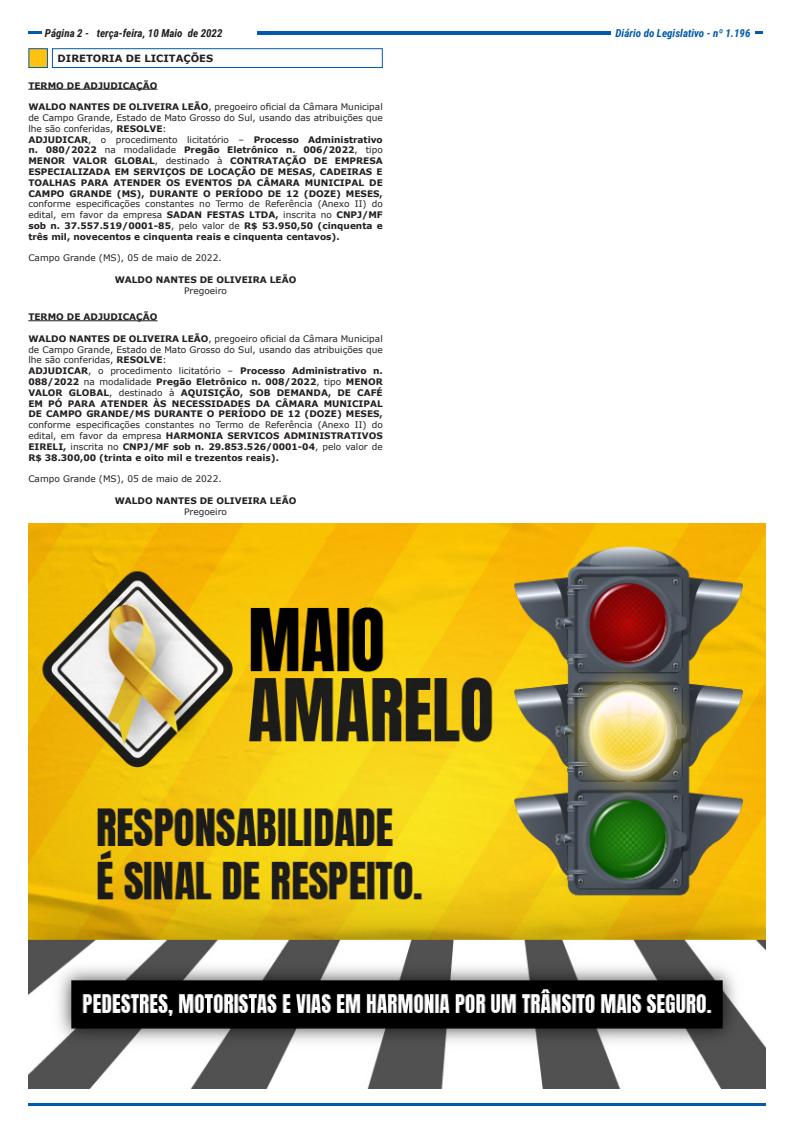
<style>
.page{position:relative;width:794px;height:1134px;background:#fff}
.page>*{position:absolute;margin:0;border:0;box-sizing:border-box;transform-origin:0 0}
.t1{font:italic 700 11px "Roboto Condensed";color:#231f20}
.t2{font:italic 700 11px "Roboto Condensed";color:#015aaa}
.Título_Seção{font:700 10px "Verdana";color:#231f20}
.t3{font:700 9px/10.8px "Verdana";color:#231f20;text-align:justify}
.t4{font:9px/10.8px "Verdana";color:#231f20;text-align:justify}
.s1{font-weight:700}
.s2{font-weight:400}
</style>
<div class="page">
<svg style="left:28px;top:31px;width:13px;height:3px"></svg>
<hr style="left:28px;top:1103px;width:737px;height:3px;background:#015aaa">
<svg style="left:755px;top:31px;width:8px;height:3px"></svg>
<hr style="left:257px;top:32px;width:354px;height:3px;background:#015aaa">
<hr style="left:28px;top:320px;width:129px;height:1px;background:#231f20">
<hr style="left:28px;top:89px;width:129px;height:1px;background:#231f20">
<div style="left:28px;top:48px;width:20px;height:20px;background:#fec210;border:1px solid #015aaa"></div>
<div style="left:52px;top:48px;width:331px;height:20px;background:#fff;border:1px solid #015aaa"></div>
<img style="left:28px;top:523px;width:737px;height:566px">
<p class="t1" style="left:45px;top:25px;width:179px">Página 2 - terça-feira, 10 Maio de 2022</p>
<p class="t2" style="left:615px;top:25px;width:136px">Diário do Legislativo - nº 1.196</p>
<p class="Título_Seção" style="left:58px;top:51px;width:157px">DIRETORIA DE LICITAÇÕES</p>
<p class="t3" style="left:28px;top:80px;width:131px">TERMO DE ADJUDICAÇÃO</p>
<p class="t4" style="left:28px;top:101px;width:356px"><span class="s1">WALDO NANTES DE OLIVEIRA LEÃO</span>, pregoeiro oficial da Câmara Municipal de Campo Grande, Estado de Mato Grosso do Sul, usando das atribuições que lhe são conferidas, <span class="s1">RESOLVE</span>:</p>
<p class="t3" style="left:28px;top:134px;width:356px">ADJUDICAR<span class="s2">, o procedimento licitatório –</span> Processo Administrativo n. 080/2022 <span class="s2">na modalidade</span> Pregão Eletrônico n. 006/2022<span class="s2">, tipo </span>MENOR VALOR GLOBAL<span class="s2">, destinado à</span> CONTRATAÇÃO DE EMPRESA ESPECIALIZADA EM SERVIÇOS DE LOCAÇÃO DE MESAS, CADEIRAS E TOALHAS PARA ATENDER OS EVENTOS DA CÂMARA MUNICIPAL DE CAMPO GRANDE (MS), DURANTE O PERÍODO DE 12 (DOZE) MESES, <span class="s2">conforme especificações constantes no Termo de Referência (Anexo II) do edital, em favor da empresa</span> SADAN FESTAS LTDA, <span class="s2">inscrita no</span> CNPJ/MF sob n. 37.557.519/0001-85<span class="s2">, pelo valor de</span> R$ 53.950,50 (cinquenta e três mil, novecentos e cinquenta reais e cinquenta centavos).</p>
<p class="t4" style="left:28px;top:253px;width:195px">Campo Grande (MS), 05 de maio de 2022.</p>
<p class="t3" style="left:115px;top:274px;width:183px">WALDO NANTES DE OLIVEIRA LEÃO</p>
<p class="t4" style="left:184px;top:285px;width:44px">Pregoeiro</p>
<p class="t3" style="left:28px;top:311px;width:131px">TERMO DE ADJUDICAÇÃO</p>
<p class="t4" style="left:28px;top:333px;width:356px"><span class="s1">WALDO NANTES DE OLIVEIRA LEÃO</span>, pregoeiro oficial da Câmara Municipal de Campo Grande, Estado de Mato Grosso do Sul, usando das atribuições que lhe são conferidas, <span class="s1">RESOLVE</span>:</p>
<p class="t3" style="left:28px;top:365px;width:356px">ADJUDICAR<span class="s2">, o procedimento licitatório –</span> Processo Administrativo n.<br>088/2022 <span class="s2">na modalidade</span> Pregão Eletrônico n. 008/2022<span class="s2">, tipo</span> MENOR VALOR GLOBAL<span class="s2">, destinado à</span> AQUISIÇÃO, SOB DEMANDA, DE CAFÉ EM PÓ PARA ATENDER ÀS NECESSIDADES DA CÂMARA MUNICIPAL DE CAMPO GRANDE/MS DURANTE O PERÍODO DE 12 (DOZE) MESES, <span class="s2">conforme especificações constantes no Termo de Referência (Anexo II) do edital, em favor da empresa</span> HARMONIA SERVICOS ADMINISTRATIVOS EIRELI, <span class="s2">inscrita no</span> CNPJ/MF sob n. 29.853.526/0001-04<span class="s2">, pelo valor de </span>R$ 38.300,00 (trinta e oito mil e trezentos reais).</p>
<p class="t4" style="left:28px;top:473px;width:195px">Campo Grande (MS), 05 de maio de 2022.</p>
<p class="t3" style="left:115px;top:495px;width:183px">WALDO NANTES DE OLIVEIRA LEÃO</p>
<p class="t4" style="left:184px;top:506px;width:44px">Pregoeiro</p>
</div>
